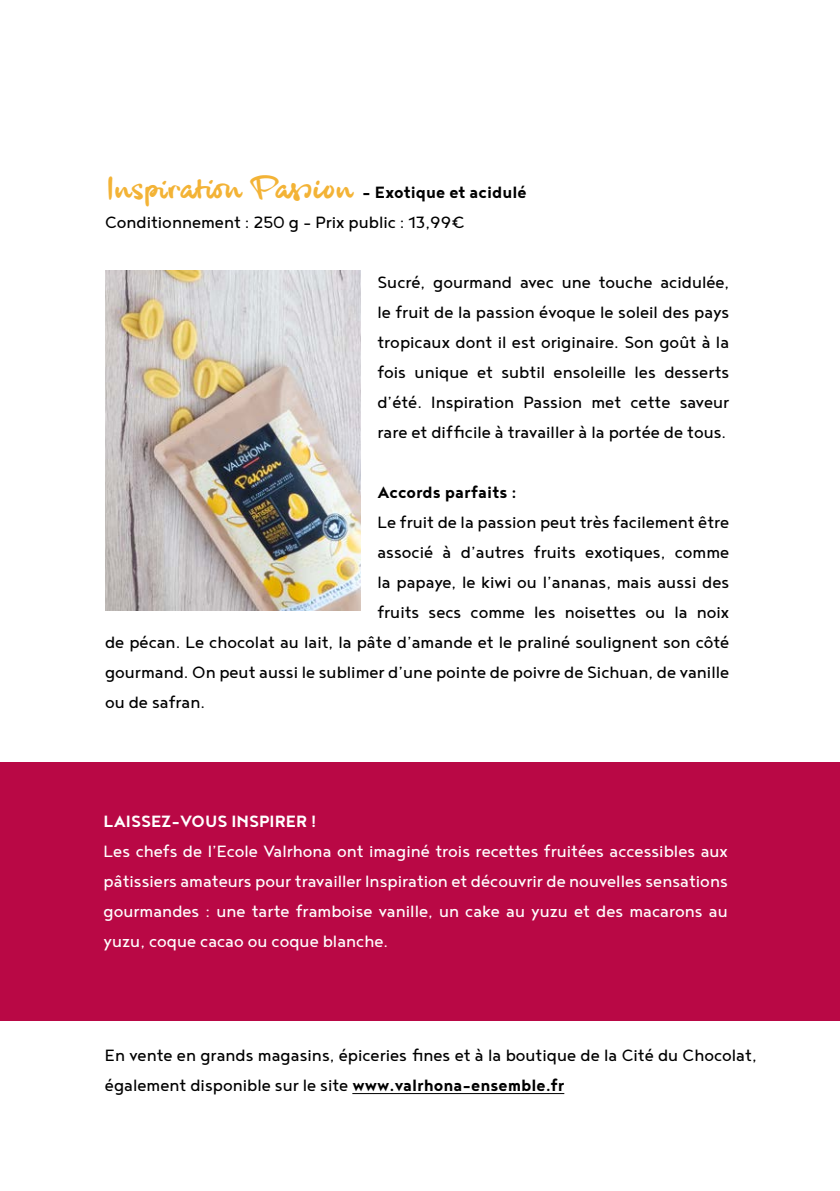
<style>
.page{position:relative;width:840px;height:1191px;background:#fff}
.page>*{position:absolute;margin:0;border:0;box-sizing:border-box;transform-origin:0 0}
.t1{font:28px "black Hand";color:#f3b336}
.t2{font:20px/30px "Noyh Geometric";color:#000;text-align:justify}
.t3{font:20px/30px "Noyh Geometric";color:#fff;text-align:justify}
.t4{font:700 20px "Noyh Geometric";color:#fff}
.t5{font:700 20px "Noyh Geometric";color:#000}
.s1{font-family:"Noyh Geometric";font-weight:700;font-size:20px;color:#000}
.s2{font-weight:700}
</style>
<div class="page">
<div style="left:0;top:763px;width:839px;height:257px;background:#b90845"></div>
<img style="left:105px;top:270px;width:255px;height:340px">
<hr style="left:352px;top:1093px;width:212px;height:1px;background:#000">
<h1 class="t1" style="left:105px;top:172px;width:423px">|nspiration Passion <span class="s1">- Exotique et acidulé</span></h1>
<p class="t2" style="left:105px;top:207px;width:361px">Conditionnement : 250 g - Prix public : 13,99€</p>
<p class="t2" style="left:377px;top:267px;width:353px">Sucré, gourmand avec une touche acidulée, le fruit de la passion évoque le soleil des pays tropicaux dont il est originaire. Son goût à la fois unique et subtil ensoleille les desserts d’été. Inspiration Passion met cette saveur rare et difficile à travailler à la portée de tous.</p>
<p class="t5" style="left:377px;top:481px;width:141px">Accords parfaits :</p>
<p class="t2" style="left:377px;top:507px;width:353px">Le fruit de la passion peut très facilement être</p>
<p class="t2" style="left:377px;top:537px;width:353px">associé à d’autres fruits exotiques, comme</p>
<p class="t2" style="left:377px;top:567px;width:353px">la papaye, le kiwi ou l’ananas, mais aussi des</p>
<p class="t2" style="left:377px;top:597px;width:353px">fruits secs comme les noisettes ou la noix</p>
<p class="t2" style="left:105px;top:627px;width:625px">de pécan. Le chocolat au lait, la pâte d’amande et le praliné soulignent son côté</p>
<p class="t2" style="left:105px;top:657px;width:625px">gourmand. On peut aussi le sublimer d’une pointe de poivre de Sichuan, de vanille</p>
<p class="t2" style="left:105px;top:687px;width:102px">ou de safran.</p>
<p class="t4" style="left:103px;top:810px;width:214px">LAISSEZ-VOUS INSPIRER !</p>
<p class="t3" style="left:103px;top:836px;width:625px">Les chefs de l’Ecole Valrhona ont imaginé trois recettes fruitées accessibles aux pâtissiers amateurs pour travailler Inspiration et découvrir de nouvelles sensations gourmandes : une tarte framboise vanille, un cake au yuzu et des macarons au yuzu, coque cacao ou coque blanche.</p>
<p class="t2" style="left:105px;top:1040px;width:652px">En vente en grands magasins, épiceries fines et à la boutique de la Cité du Chocolat, également disponible sur le site <span class="s2">www.valrhona-ensemble.fr</span></p>
</div>
